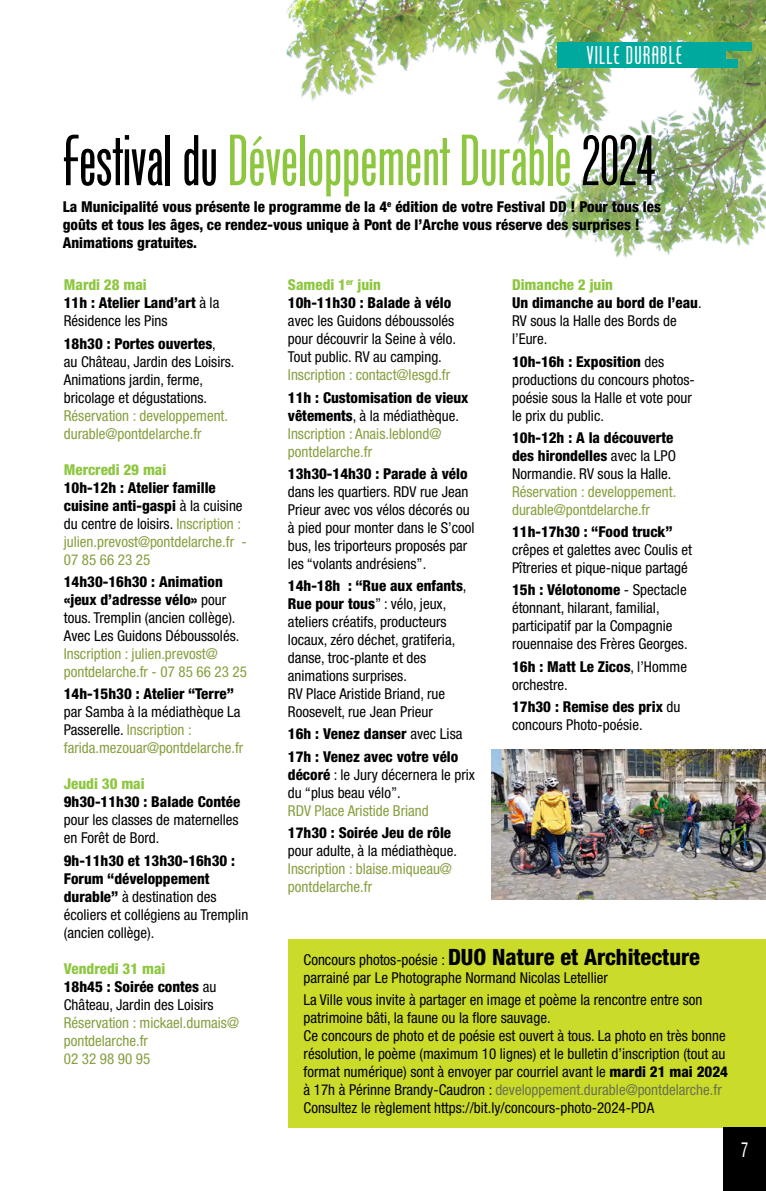
<style>
.page{position:relative;width:766px;height:1191px;background:#fff}
.page>*{position:absolute;margin:0;border:0;box-sizing:border-box;transform-origin:0 0}
.t1{font:67.5px "Cg Phenix American";letter-spacing:-.035em;color:#8dc63f}
.t2{font:24px "Cg Phenix American";letter-spacing:.025em;color:#fff}
.t3{font:800 condensed 22.5px "Helvetica Neue LT Std";color:#000}
.t4{font:condensed 21px "Helvetica Neue LT Std";color:#fff;scale:.7 1}
.t5{font:condensed 15px/18px "Helvetica Neue LT Std";color:#000}
.t6{font:condensed 15px/18px "Helvetica Neue LT Std";color:#869f3f}
.t7{font:800 condensed 15px/18px "Helvetica Neue LT Std";color:#000}
.t8{font:800 condensed 15px "Helvetica Neue LT Std";color:#8dc63f}
.s1{color:#000}
.s2{color:#8dc63f}
.s3{font-weight:800;color:#000}
.s4{font-weight:800}
.s5{font-weight:400}
.s6{font-weight:800;color:#8dc63f}
.s7{font-weight:400;font-size:15px}
.s8{color:#6a724f}
</style>
<div class="page">
<img style="left:286px;top:0;width:479px;height:258px">
<img style="left:491px;top:749px;width:274px;height:150px">
<div style="left:288px;top:939px;width:477px;height:188px;background:#cbdb2a"></div>
<div style="left:723px;top:1127px;width:42px;height:64px;background:#000"></div>
<div style="left:557px;top:43px;width:154px;height:25px;background:#00a99d"></div>
<div style="left:709px;top:43px;width:43px;height:8px;background:#00a99d"></div>
<div style="left:709px;top:51px;width:16px;height:9px;background:#00a99d"></div>
<div style="left:709px;top:60px;width:28px;height:8px;background:#00a99d"></div>
<h2 class="t2" style="left:586px;top:41px;width:97px">VILLE DURABLE</h2>
<h1 class="t1" style="left:63px;top:121px;width:594px"><span class="s1">Festival du</span> Développement Durable <span class="s1">2024</span></h1>
<p class="t7" style="left:63px;top:197px;width:599px">La Municipalité vous présente le programme de la 4<sup>e</sup> édition de votre Festival DD ! Pour tous les goûts et tous les âges, ce rendez-vous unique à Pont de l’Arche vous réserve des surprises !<br>Animations gratuites.</p>
<p class="t7" style="left:288px;top:276px;width:165px"><span class="s2">Samedi 1</span><sup>er</sup> <span class="s2">juin<br></span>10h-11h30 : Balade à vélo</p>
<p class="t5" style="left:288px;top:312px;width:169px;text-align:justify">avec les Guidons déboussolés pour découvrir la Seine à vélo.<br>Tout public. RV au camping.</p>
<p class="t6" style="left:288px;top:366px;width:164px">Inscription : contact@lesgd.fr</p>
<p class="t6" style="left:288px;top:388px;width:182px"><span class="s3">11h : Customisation de vieux vêtements</span><span class="s1">, à la médiathèque.<br></span>Inscription : Anais.leblond@ pontdelarche.fr</p>
<p class="t7" style="left:288px;top:464px;width:181px">13h30-14h30 : Parade à vélo</p>
<p class="t5" style="left:288px;top:482px;width:188px">dans les quartiers. RDV rue Jean<br>Prieur avec vos vélos décorés ou à pied pour monter dans le S’cool bus, les triporteurs proposés par les “volants andrésiens”.</p>
<p class="t5" style="left:288px;top:577px;width:180px"><span class="s4">14h-18h : “Rue aux enfants</span>,<br><span class="s4">Rue pour tous</span>” : vélo, jeux, ateliers créatifs, producteurs locaux, zéro déchet, gratiferia, danse, troc-plante et des animations surprises.<br>RV Place Aristide Briand, rue<br>Roosevelt, rue Jean Prieur</p>
<p class="t7" style="left:288px;top:723px;width:176px;line-height:22.2px">16h : Venez danser <span class="s5">avec Lisa<br></span>17h : Venez avec votre vélo</p>
<p class="t5" style="left:288px;top:765px;width:188px"><span class="s4">décoré</span> : le Jury décernera le prix du “plus beau vélo”.</p>
<p class="t6" style="left:288px;top:801px;width:142px">RDV Place Aristide Briand</p>
<p class="t7" style="left:288px;top:823px;width:165px">17h30 : Soirée Jeu de rôle</p>
<p class="t5" style="left:288px;top:841px;width:170px">pour adulte, à la médiathèque.</p>
<p class="t6" style="left:288px;top:859px;width:165px">Inscription : blaise.miqueau@ pontdelarche.fr</p>
<p class="t5" style="left:512px;top:276px;width:191px"><span class="s6">Dimanche 2 juin<br></span><span class="s4">Un dimanche au bord de l’eau</span>.<br>RV sous la Halle des Bords de l’Eure.</p>
<p class="t5" style="left:512px;top:352px;width:184px"><span class="s4">10h-16h : Exposition</span> des productions du concours photos&shy;poésie sous la Halle et vote pour le prix du public.</p>
<p class="t7" style="left:512px;top:428px;width:165px">10h-12h : A la découverte des hirondelles <span class="s5">avec la LPO<br>Normandie. RV sous la Halle.</span></p>
<p class="t6" style="left:512px;top:482px;width:166px">Réservation : developpement. durable@pontdelarche.fr</p>
<p class="t7" style="left:512px;top:522px;width:162px">11h-17h30 : “Food truck”</p>
<p class="t5" style="left:512px;top:541px;width:181px">crêpes et galettes avec Coulis et<br>Pîtreries et pique-nique partagé</p>
<p class="t5" style="left:512px;top:581px;width:177px"><span class="s4">15h : Vélotonome</span> - Spectacle étonnant, hilarant, familial, participatif par la Compagnie rouennaise des Frères Georges.</p>
<p class="t5" style="left:512px;top:657px;width:176px"><span class="s4">16h : Matt Le Zicos</span>, l’Homme orchestre.</p>
<p class="t5" style="left:512px;top:697px;width:170px"><span class="s4">17h30 : Remise des prix</span> du concours Photo-poésie.</p>
<p class="t7" style="left:64px;top:276px;width:157px"><span class="s2">Mardi 28 mai<br></span>11h : Atelier Land’art <span class="s5">à la<br>Résidence les Pins</span></p>
<p class="t5" style="left:64px;top:334px;width:172px"><span class="s4">18h30 : Portes ouvertes</span>,<br>au Château, Jardin des Loisirs.<br>Animations jardin, ferme, bricolage et dégustations.</p>
<p class="t6" style="left:64px;top:406px;width:166px">Réservation : developpement. durable@pontdelarche.fr</p>
<p class="t8" style="left:64px;top:460px;width:104px">Mercredi 29 mai</p>
<p class="t6" style="left:64px;top:478px;width:184px"><span class="s3">10h-12h : Atelier famille cuisine anti-gaspi</span> <span class="s1">à la cuisine du centre de loisirs.</span> Inscription : julien.prevost@pontdelarche.fr -<br>07 85 66 23 25</p>
<p class="t5" style="left:64px;top:572px;width:177px"><span class="s4">14h30-16h30 : Animation «jeux d’adresse vélo»</span> pour tous. Tremplin (ancien collège).<br>Avec Les Guidons Déboussolés.</p>
<p class="t6" style="left:64px;top:644px;width:184px">Inscription : julien.prevost@ pontdelarche.fr - 07 85 66 23 25</p>
<p class="t7" style="left:64px;top:684px;width:171px">14h-15h30 : Atelier “Terre”</p>
<p class="t6" style="left:64px;top:703px;width:181px"><span class="s1">par Samba à la médiathèque La<br>Passerelle.</span> Inscription : farida.mezouar@pontdelarche.fr</p>
<p class="t8" style="left:64px;top:774px;width:82px">Jeudi 30 mai</p>
<p class="t7" style="left:64px;top:792px;width:178px">9h30-11h30 : Balade Contée</p>
<p class="t5" style="left:64px;top:811px;width:176px">pour les classes de maternelles en Forêt de Bord.</p>
<p class="t5" style="left:64px;top:851px;width:186px"><span class="s4">9h-11h30 et 13h30-16h30 :<br>Forum “développement durable”</span> à destination des écoliers et collégiens au Tremplin (ancien collège).</p>
<p class="t5" style="left:64px;top:959px;width:154px"><span class="s6">Vendredi 31 mai<br></span><span class="s4">18h45 : Soirée contes</span> au<br>Château, Jardin des Loisirs</p>
<p class="t6" style="left:64px;top:1013px;width:177px">Réservation : mickael.dumais@ pontdelarche.fr<br>02 32 98 90 95</p>
<h3 class="t3" style="left:303px;top:942px;width:398px"><span class="s7">Concours photos-poésie :</span> DUO Nature et Architecture</h3>
<p class="t5" style="left:303px;top:966px;width:400px;line-height:22.2px">parrainé par Le Photographe Normand Nicolas Letellier<br>La Ville vous invite à partager en image et poème la rencontre entre son</p>
<p class="t5" style="left:303px;top:1008px;width:426px">patrimoine bâti, la faune ou la flore sauvage.<br>Ce concours de photo et de poésie est ouvert à tous. La photo en très bonne résolution, le poème (maximum 10 lignes) et le bulletin d’inscription (tout au format numérique) sont à envoyer par courriel avant le <span class="s4">mardi 21 mai 2024 </span>à 17h à Périnne Brandy-Caudron : <span class="s8">developpement.durable@pontdelarche.fr </span>Consultez le règlement https://bit.ly/concours-photo-2024-PDA</p>
<h3 class="t4" style="left:741px;top:1137px;width:12px">7</h3>
</div>
